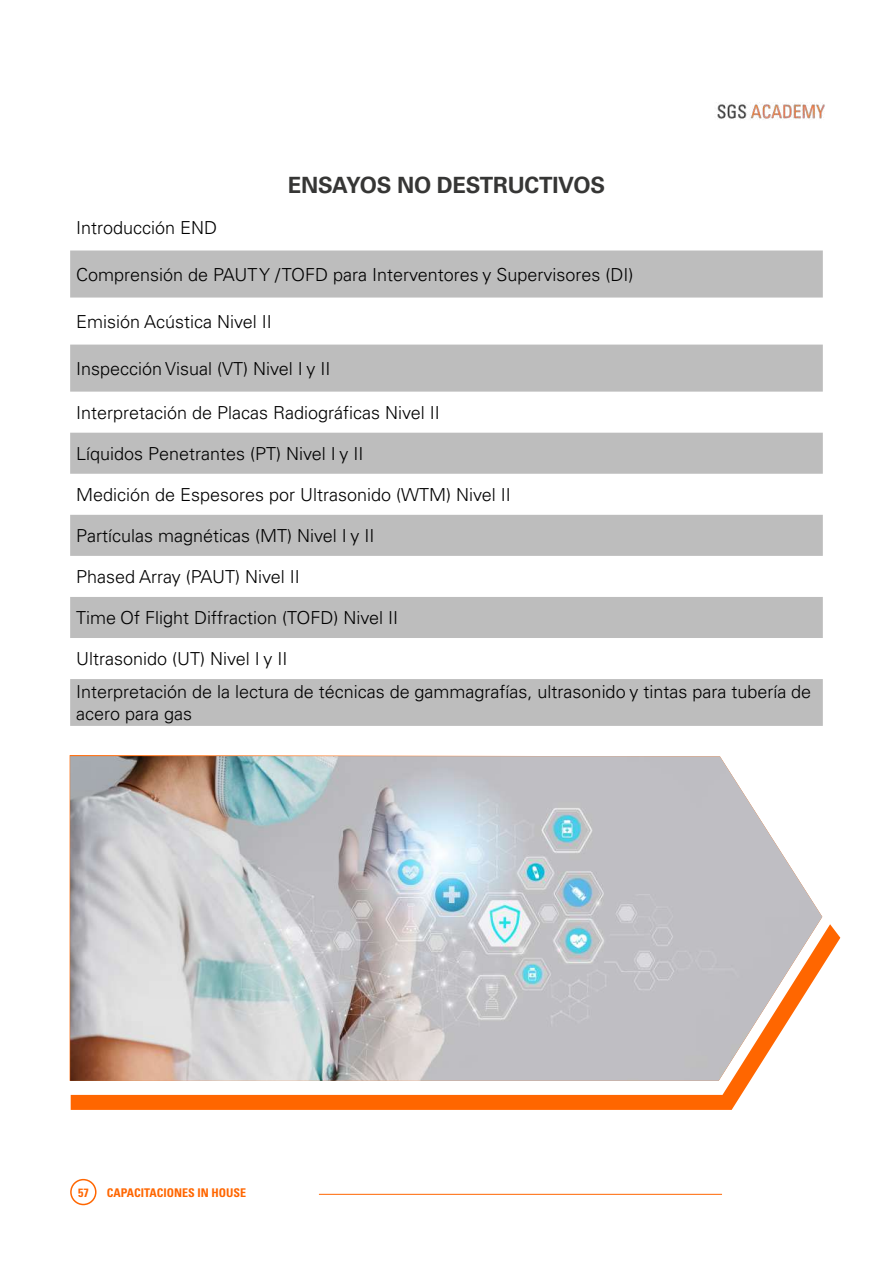
<style>
.page{position:relative;width:893px;height:1263px;background:#fff}
.page>*{position:absolute;margin:0;border:0;box-sizing:border-box;transform-origin:0 0}
.t1{font:700 22.5px "Univers";letter-spacing:-.01em;color:#363635}
.t2{font:300 18px/33.2px "Univers";color:#000}
.t3{font:700 condensed 12px "Univers";color:#f60}
</style>
<div class="page">
<hr style="left:319px;top:1194px;width:403px;height:1px;background:#f60">
<img style="left:717px;top:102px;width:108px;height:18px">
<svg style="left:70px;top:250px;width:753px;height:476px;fill:#bdbdbd"></svg>
<div style="left:70px;top:1179px;width:27px;height:26px;border:2px solid #f60;border-radius:50%"></div>
<img style="left:70px;top:756px;width:752px;height:325px">
<svg style="left:71px;top:924px;width:769px;height:186px;background:#d1c2ba"></svg>
<p class="t1" style="left:288px;top:171px;width:319px">ENSAYOS NO DESTRUCTIVOS</p>
<p class="t2" style="left:76px;top:211px;width:143px">Introducción END</p>
<p class="t2" style="left:76px;top:258px;width:559px">Comprensión de PAUT Y / TOFD para Interventores y Supervisores (DI)</p>
<p class="t2" style="left:76px;top:305px;width:197px">Emisión Acústica Nivel II</p>
<p class="t2" style="left:76px;top:352px;width:256px">Inspección Visual (VT) Nivel I y II</p>
<p class="t2" style="left:76px;top:396px;width:365px">Interpretación de Placas Radiográficas Nivel II</p>
<p class="t2" style="left:76px;top:437px;width:289px">Líquidos Penetrantes (PT) Nivel I y II</p>
<p class="t2" style="left:76px;top:478px;width:436px">Medición de Espesores por Ultrasonido (WTM) Nivel II</p>
<p class="t2" style="left:76px;top:519px;width:300px">Partículas magnéticas (MT) Nivel I y II</p>
<p class="t2" style="left:76px;top:560px;width:225px">Phased Array (PAUT) Nivel II</p>
<p class="t2" style="left:76px;top:601px;width:324px">Time Of Flight Diffraction (TOFD) Nivel II</p>
<p class="t2" style="left:76px;top:642px;width:737px">Ultrasonido (UT) Nivel I y II<br>Interpretación de la lectura de técnicas de gammagrafías, ultrasonido y tintas para tubería de</p>
<p class="t2" style="left:76px;top:697px;width:117px">acero para gas</p>
<p class="t3" style="left:78px;top:1185px;width:12px">57</p>
<p class="t3" style="left:107px;top:1186px;width:141px">CAPACITACIONES IN HOUSE</p>
</div>
